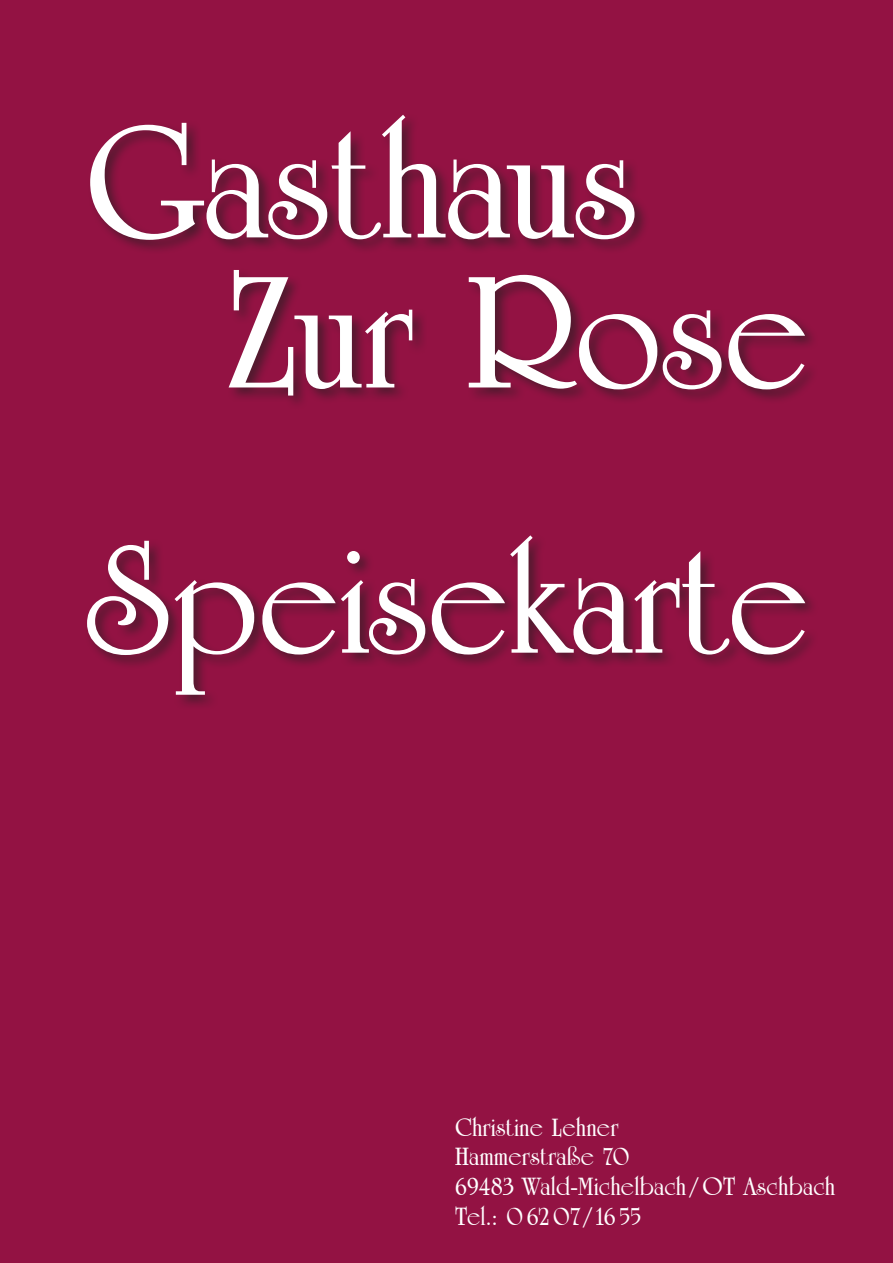
<style>
.page{position:relative;width:893px;height:1263px;background:#931243}
.page>*{position:absolute;margin:0;border:0;box-sizing:border-box;transform-origin:0 0}
.t1{font:700 172.5px/150px "University Roman BT";color:#fff}
.t2{font:700 165px "University Roman BT";color:#fff}
.t3{font:700 27px/29.7px "University Roman BT";letter-spacing:.01em;color:#fff}
</style>
<div class="page">
<div style="left:87px;top:113px;width:732px;height:297px;background:#231f20;opacity:.6"></div>
<div style="left:84px;top:533px;width:735px;height:177px;background:#231f20;opacity:.6"></div>
<h1 class="t1" style="left:226px;top:108px;width:583px;text-indent:-141px">Gasthaus<br>Zur Rose</h1>
<h2 class="t2" style="left:85px;top:502px;width:724px">Speisekarte</h2>
<p class="t3" style="left:455px;top:1112px;width:382px">Christine Lehner<br>Hammerstraße 70<br>69483 Wald-Michelbach/OT Aschbach<br>Tel.: 06207/16 55</p>
</div>
